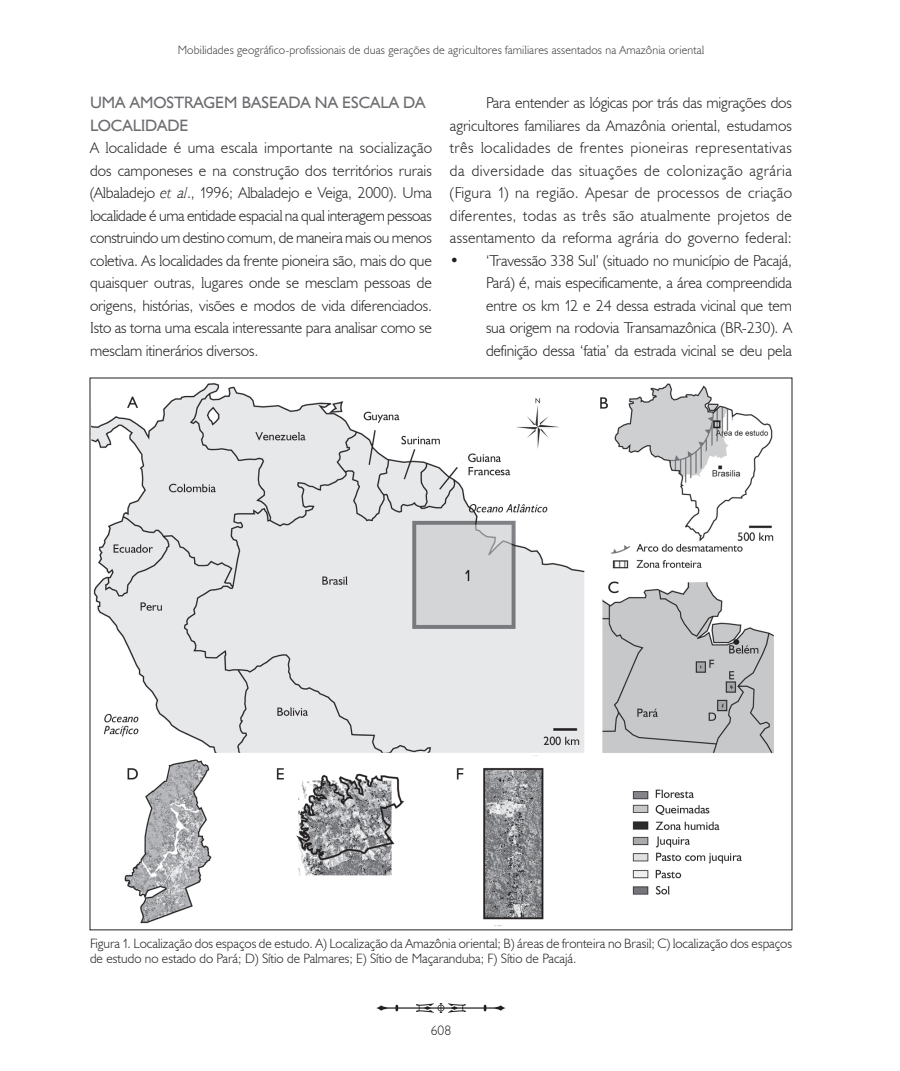
<style>
.page{position:relative;width:900px;height:1071px;background:#fff}
.page>*{position:absolute;margin:0;border:0;box-sizing:border-box;transform-origin:0 0}
.t1{font:700 16.5px "MPEG";color:#6c6d70}
.t2{font:15.75px/22.5px "MPEG";letter-spacing:-.01em;color:#231f20;text-align:justify}
.t3{font:13.5px/15px "MPEG";color:#231f20}
.t4{font:12px "MPEG";letter-spacing:.01em;color:#3e3e3f}
.s1{font-style:italic}
</style>
<div class="page">
<svg style="left:376px;top:1003px;width:130px;height:10px"></svg>
<img style="left:92px;top:383px;width:682px;height:544px">
<p class="t4" style="left:178px;top:43px;width:528px">Mobilidades geográfico-profissionais de duas gerações de agricultores familiares assentados na Amazônia oriental</p>
<p class="t1" style="left:90px;top:92px;width:52px">UMA AMOSTRAGEM</p>
<p class="t1" style="left:242px;top:92px;width:11px">BASEADA</p>
<p class="t1" style="left:315px;top:92px;width:38px">NA ESCALA</p>
<p class="t1" style="left:403px;top:92px;width:12px">DA</p>
<p class="t1" style="left:90px;top:115px;width:11px">LOCALIDADE</p>
<p class="t2" style="left:90px;top:136px;width:344px">A localidade é uma escala importante na socialização dos camponeses e na construção dos territórios rurais (Albaladejo <span class="s1">et al</span>., 1996; Albaladejo e Veiga, 2000). Uma localidade é uma entidade espacial na qual interagem pessoas construindo um destino comum, de maneira mais ou menos coletiva. As localidades da frente pioneira são, mais do que quaisquer outras, lugares onde se mesclam pessoas de origens, histórias, visões e modos de vida diferenciados.<br>Isto as torna uma escala interessante para analisar como se mesclam itinerários diversos.</p>
<p class="t2" style="left:450px;top:91px;width:344px;text-indent:36px">Para entender as lógicas por trás das migrações dos agricultores familiares da Amazônia oriental, estudamos três localidades de frentes pioneiras representativas da diversidade das situações de colonização agrária (Figura 1) na região. Apesar de processos de criação diferentes, todas as três são atualmente projetos de assentamento da reforma agrária do governo federal:</p>
<p class="t2" style="left:486px;top:249px;width:307px;text-indent:-36px">• ‘Travessão 338 Sul’ (situado no município de Pacajá, Pará) é, mais especificamente, a área compreendida entre os km 12 e 24 dessa estrada vicinal que tem sua origem na rodovia Transamazônica (BR-230). A definição dessa ‘fatia’ da estrada vicinal se deu pela</p>
<p class="t3" style="left:90px;top:936px;width:704px">Figura 1. Localização dos espaços de estudo. A) Localização da Amazônia oriental; B) áreas de fronteira no Brasil; C) localização dos espaços de estudo no estado do Pará; D) Sítio de Palmares; E) Sítio de Maçaranduba; F) Sítio de Pacajá.</p>
<p class="t3" style="left:431px;top:1023px;width:22px">608</p>
</div>
